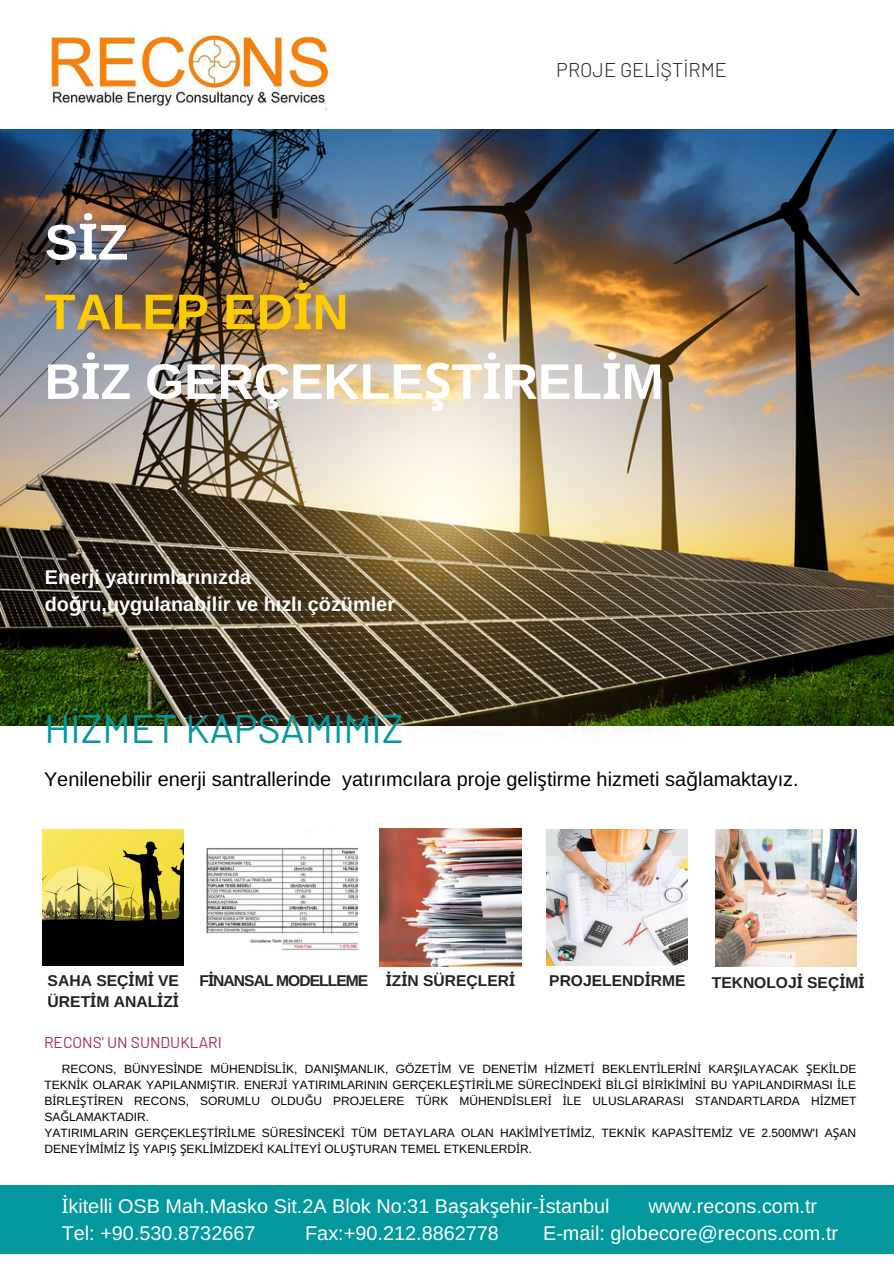
<style>
.page{position:relative;width:894px;height:1264px;background:#fff}
.page>*{position:absolute;margin:0;border:0;box-sizing:border-box;transform-origin:0 0}
.t1{font:700 50.1px "Arimo";color:#fff}
.t2{font:700 50.1px "Arimo";color:#fc0}
.t3{font:39.75px "Barlow";color:#03989e}
.t4{font:19.8px "Arimo";color:#fff}
.t5{font:19.8px "Arimo";color:#000}
.t6{font:700 19.8px "Arimo";color:#fff}
.t7{font:300 19.8px "Barlow";color:#222}
.t8{font:700 15.6px/21.5px "Arimo";color:#222}
.t9{font:15.6px "Barlow";color:#ab2849}
.t10{font:700 15.6px "Arimo";letter-spacing:-.06em;color:#222}
.t11{font:12px/16px "Arimo";color:#000;text-align:justify}
.s1{font-family:"Noto Sans"}
</style>
<div class="page">
<img style="left:43px;top:829px;width:140px;height:136px">
<img style="left:379px;top:829px;width:142px;height:137px">
<img style="left:207px;top:829px;width:150px;height:122px">
<div style="left:0;top:1185px;width:893px;height:68px;background:#03989e"></div>
<img style="left:546px;top:829px;width:141px;height:136px">
<img style="left:715px;top:829px;width:140px;height:137px">
<img style="left:50px;top:34px;width:279px;height:76px">
<img style="left:0;top:130px;width:893px;height:596px">
<p class="t7" style="left:556px;top:57px;width:172px">PROJE GELİŞTİRME</p>
<p class="t1" style="left:45px;top:214px;width:85px">S<span class="s1">İ</span>Z</p>
<p class="t2" style="left:45px;top:284px;width:305px">TALEP ED<span class="s1">İ</span>N</p>
<p class="t1" style="left:45px;top:353px;width:620px">B<span class="s1">İ</span>Z GERÇEKLE<span class="s1">Ş</span>T<span class="s1">İ</span>REL<span class="s1">İ</span>M</p>
<p class="t6" style="left:45px;top:566px;width:208px">Enerji yatırımlarınızda</p>
<p class="t6" style="left:45px;top:593px;width:351px">do<span class="s1">ğ</span>ru,uygulanabilir ve hızlı çözümler</p>
<p class="t3" style="left:44px;top:703px;width:361px">HİZMET KAPSAMIMIZ</p>
<p class="t5" style="left:44px;top:767px;width:756px">Yenilenebilir enerji santrallerinde yatırımcılara proje geli<span class="s1">ş</span>tirme hizmeti sa<span class="s1">ğ</span>lamaktayız.</p>
<p class="t8" style="left:48px;top:969px;width:133px">SAHA SEÇ<span class="s1">İ</span>M<span class="s1">İ</span> VE<br>ÜRET<span class="s1">İ</span>M ANAL<span class="s1">İ</span>Z<span class="s1">İ</span></p>
<p class="t10" style="left:199px;top:971px;width:170px">F<span class="s1">İ</span>NANSAL MODELLEME</p>
<p class="t8" style="left:386px;top:969px;width:131px"><span class="s1">İ</span>Z<span class="s1">İ</span>N SÜREÇLER<span class="s1">İ</span></p>
<p class="t8" style="left:549px;top:969px;width:138px">PROJELEND<span class="s1">İ</span>RME</p>
<p class="t8" style="left:711px;top:971px;width:154px">TEKNOLOJ<span class="s1">İ</span> SEÇ<span class="s1">İ</span>M<span class="s1">İ</span></p>
<p class="t9" style="left:44px;top:1032px;width:179px">RECONS' UN SUNDUKLARI</p>
<p class="t11" style="left:44px;top:1060px;width:813px;text-indent:17px">RECONS, BÜNYES<span class="s1">İ</span>NDE MÜHEND<span class="s1">İ</span>SL<span class="s1">İ</span>K, DANI<span class="s1">Ş</span>MANLIK, GÖZET<span class="s1">İ</span>M VE DENET<span class="s1">İ</span>M H<span class="s1">İ</span>ZMET<span class="s1">İ</span> BEKLENT<span class="s1">İ</span>LER<span class="s1">İ</span>N<span class="s1">İ</span> KAR<span class="s1">Ş</span>ILAYACAK <span class="s1">Ş</span>EK<span class="s1">İ</span>LDE TEKN<span class="s1">İ</span>K OLARAK YAPILANMI<span class="s1">Ş</span>TIR. ENERJ<span class="s1">İ</span> YATIRIMLARININ GERÇEKLE<span class="s1">Ş</span>T<span class="s1">İ</span>R<span class="s1">İ</span>LME SÜREC<span class="s1">İ</span>NDEK<span class="s1">İ</span> B<span class="s1">İ</span>LG<span class="s1">İ</span> B<span class="s1">İ</span>R<span class="s1">İ</span>K<span class="s1">İ</span>M<span class="s1">İ</span>N<span class="s1">İ</span> BU YAPILANDIRMASI <span class="s1">İ</span>LE B<span class="s1">İ</span>RLE<span class="s1">Ş</span>T<span class="s1">İ</span>REN RECONS, SORUMLU OLDU<span class="s1">Ğ</span>U PROJELERE TÜRK MÜHEND<span class="s1">İ</span>SLER<span class="s1">İ İ</span>LE ULUSLARARASI STANDARTLARDA H<span class="s1">İ</span>ZMET SA<span class="s1">Ğ</span>LAMAKTADIR.</p>
<p class="t11" style="left:44px;top:1124px;width:813px">YATIRIMLARIN GERÇEKLE<span class="s1">Ş</span>T<span class="s1">İ</span>R<span class="s1">İ</span>LME SÜRES<span class="s1">İ</span>NCEK<span class="s1">İ</span> TÜM DETAYLARA OLAN HAK<span class="s1">İ</span>M<span class="s1">İ</span>YET<span class="s1">İ</span>M<span class="s1">İ</span>Z, TEKN<span class="s1">İ</span>K KAPAS<span class="s1">İ</span>TEM<span class="s1">İ</span>Z VE 2.500MW'I A<span class="s1">Ş</span>AN<br>DENEY<span class="s1">İ</span>M<span class="s1">İ</span>M<span class="s1">İ</span>Z <span class="s1">İŞ</span> YAPI<span class="s1">Ş Ş</span>EKL<span class="s1">İ</span>M<span class="s1">İ</span>ZDEK<span class="s1">İ</span> KAL<span class="s1">İ</span>TEY<span class="s1">İ</span> OLU<span class="s1">Ş</span>TURAN TEMEL ETKENLERD<span class="s1">İ</span>R.</p>
<p class="t4" style="left:62px;top:1194px;width:549px"><span class="s1">İ</span>kitelli OSB Mah.Masko Sit.2A Blok No:31 Ba<span class="s1">ş</span>ak<span class="s1">ş</span>ehir-<span class="s1">İ</span>stanbul</p>
<p class="t4" style="left:648px;top:1194px;width:170px">www.recons.com.tr</p>
<p class="t4" style="left:62px;top:1221px;width:195px">Tel: +90.530.8732667</p>
<p class="t4" style="left:305px;top:1221px;width:195px">Fax:+90.212.8862778</p>
<p class="t4" style="left:543px;top:1221px;width:296px">E-mail: globecore@recons.com.tr</p>
</div>
